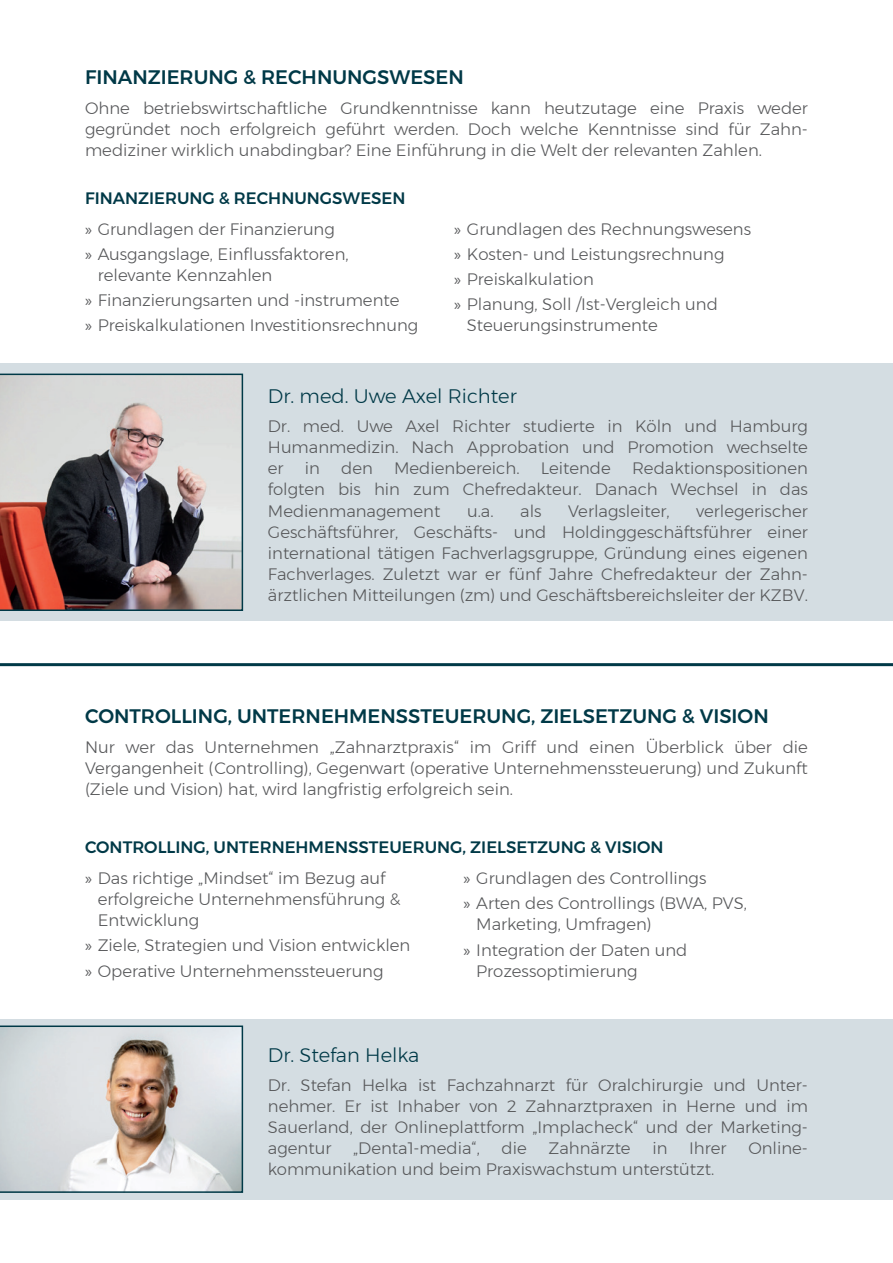
<style>
.page{position:relative;width:893px;height:1263px;background:#fff}
.page>*{position:absolute;margin:0;border:0;box-sizing:border-box;transform-origin:0 0}
.t1{font:500 19.5px "Montserrat";color:#003947}
.t2{font:300 19.5px "Montserrat";color:#003947}
.t3{font:300 16.5px/21px "Montserrat";color:#57585a}
.t4{font:500 16.5px/31px "Montserrat";color:#003947}
.s1{font-family:"Myriad Pro";font-weight:400;color:#57585a}
.s2{font-weight:300;color:#57585a}
.s3{font-family:"Myriad Pro";font-weight:400}
</style>
<div class="page">
<div style="left:0;top:363px;width:893px;height:258px;background:#d4dde2"></div>
<img style="left:0;top:374px;width:243px;height:237px">
<div style="left:0;top:1019px;width:893px;height:180px;background:#d4dde2"></div>
<svg style="left:0;top:1025px;width:243px;height:168px"></svg>
<hr style="left:0;top:663px;width:893px;height:3px;background:#003947">
<p class="t1" style="left:85px;top:62px;width:380px">FINANZIERUNG &amp; RECHNUNGSWESEN</p>
<p class="t3" style="left:85px;top:97px;width:724px;text-align:justify">Ohne betriebswirtschaftliche Grundkenntnisse kann heutzutage eine Praxis weder gegründet noch erfolgreich geführt werden. Doch welche Kenntnisse sind für Zahn&shy;mediziner wirklich unabdingbar? Eine Einführung in die Welt der relevanten Zahlen.</p>
<p class="t4" style="left:85px;top:182px;width:322px">FINANZIERUNG &amp; RECHNUNGSWESEN <span class="s1">»</span> <span class="s2">Grundlagen der Finanzierung</span></p>
<p class="t3" style="left:98px;top:243px;width:252px;text-indent:-13px"><span class="s3">»</span> Ausgangslage, Einflussfaktoren, relevante Kennzahlen</p>
<p class="t3" style="left:85px;top:287px;width:335px;line-height:25.2px"><span class="s3">»</span> Finanzierungsarten und -instrumente<br><span class="s3">»</span> Preiskalkulationen Investitionsrechnung</p>
<p class="t3" style="left:454px;top:216px;width:298px;line-height:25.2px"><span class="s3">»</span> Grundlagen des Rechnungswesens <span class="s3">»</span> Kosten- und Leistungsrechnung<br><span class="s3">»</span> Preiskalkulation<br><span class="s3">»</span> Planung, Soll /Ist-Vergleich und</p>
<p class="t3" style="left:467px;top:315px;width:192px">Steuerungsinstrumente</p>
<p class="t2" style="left:268px;top:381px;width:250px">Dr. med. Uwe Axel Richter</p>
<p class="t3" style="left:268px;top:416px;width:542px;text-align:justify">Dr. med. Uwe Axel Richter studierte in Köln und Hamburg Humanmedizin. Nach Approbation und Promotion wechselte er</p>
<p class="t3" style="left:268px;top:458px;width:542px;text-align:justify;text-indent:364px">Redaktionspositionen folgten bis hin zum Chefredakteur. Danach Wechsel in das Medienmanagement</p>
<p class="t3" style="left:305px;top:458px;width:17px">in</p>
<p class="t3" style="left:341px;top:458px;width:33px">den</p>
<p class="t3" style="left:394px;top:458px;width:127px">Medienbereich.</p>
<p class="t3" style="left:541px;top:458px;width:72px">Leitende</p>
<p class="t3" style="left:268px;top:500px;width:542px;text-align:justify;text-indent:428px">verlegerischer Geschäftsführer, Geschäfts- und Holdinggeschäftsführer einer international tätigen Fachverlagsgruppe, Gründung eines eigenen Fachverlages. Zuletzt war er fünf Jahre Chefredakteur der Zahn&shy;ärztlichen Mitteilungen (zm) und Geschäftsbereichsleiter der KZBV.</p>
<p class="t3" style="left:467px;top:500px;width:28px">u.a.</p>
<p class="t3" style="left:520px;top:500px;width:23px">als</p>
<p class="t3" style="left:568px;top:500px;width:103px">Verlagsleiter,</p>
<p class="t1" style="left:85px;top:701px;width:685px">CONTROLLING, UNTERNEHMENSSTEUERUNG, ZIELSETZUNG &amp; VISION</p>
<p class="t3" style="left:85px;top:736px;width:724px;text-align:justify">Nur wer das Unternehmen „Zahnarztpraxis“ im Griff und einen Überblick über die Vergangenheit (Controlling), Gegenwart (operative Unternehmenssteuerung) und Zukunft (Ziele und Vision) hat, wird langfristig erfolgreich sein.</p>
<p class="t4" style="left:85px;top:832px;width:580px">CONTROLLING, UNTERNEHMENSSTEUERUNG, ZIELSETZUNG &amp; VISION <span class="s1">»</span> <span class="s2">Das richtige „Mindset“ im Bezug auf</span></p>
<p class="t3" style="left:98px;top:888px;width:304px">erfolgreiche Unternehmensführung &amp;<br>Entwicklung</p>
<p class="t3" style="left:85px;top:933px;width:327px;line-height:25.2px"><span class="s3">»</span> Ziele, Strategien und Vision entwicklen <span class="s3">»</span> Operative Unternehmenssteuerung</p>
<p class="t3" style="left:463px;top:865px;width:285px;line-height:25.2px"><span class="s3">»</span> Grundlagen des Controllings<br><span class="s3">»</span> Arten des Controllings (BWA, PVS,</p>
<p class="t3" style="left:463px;top:912px;width:225px;line-height:25.2px;text-indent:13px">Marketing, Umfragen)<br><span class="s3">»</span> Integration der Daten und</p>
<p class="t3" style="left:476px;top:960px;width:163px">Prozessoptimierung</p>
<p class="t2" style="left:268px;top:1040px;width:153px">Dr. Stefan Helka</p>
<p class="t3" style="left:268px;top:1075px;width:542px;text-align:justify">Dr. Stefan Helka ist Fachzahnarzt für Oralchirurgie und Unter&shy;nehmer. Er ist Inhaber von 2 Zahnarztpraxen in Herne und im Sauerland, der Onlineplattform „Implacheck“ und der Marketing&shy;agentur</p>
<p class="t3" style="left:353px;top:1138px;width:128px">„Denta1-media“,</p>
<p class="t3" style="left:502px;top:1138px;width:27px">die</p>
<p class="t3" style="left:549px;top:1138px;width:84px">Zahnärzte</p>
<p class="t3" style="left:652px;top:1138px;width:17px">in</p>
<p class="t3" style="left:689px;top:1138px;width:39px">Ihrer</p>
<p class="t3" style="left:748px;top:1138px;width:61px">Online-</p>
<p class="t3" style="left:268px;top:1159px;width:448px">kommunikation und beim Praxiswachstum unterstützt.</p>
</div>
